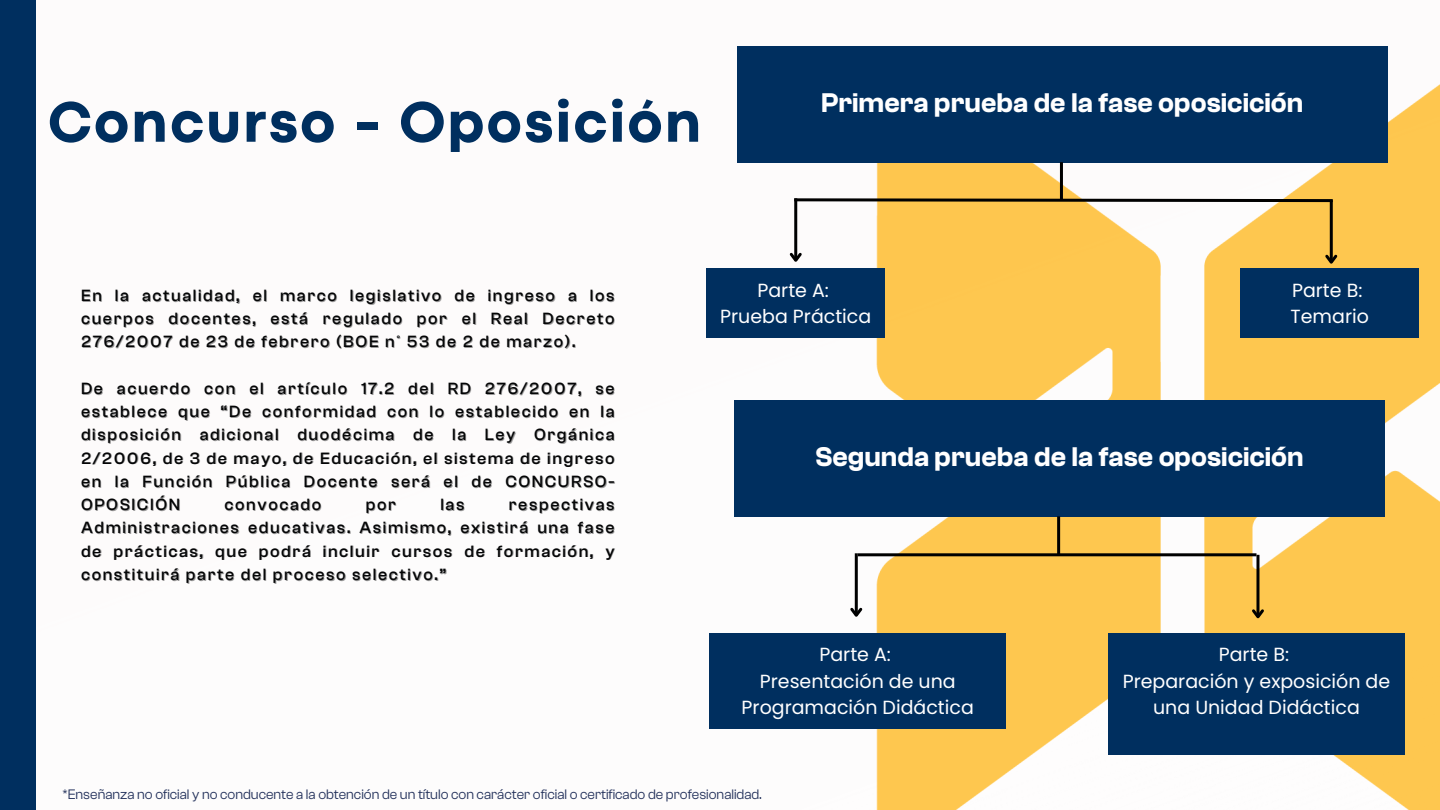
<style>
.page{position:relative;width:1440px;height:810px;background:#fff}
.page>*{position:absolute;margin:0;border:0;box-sizing:border-box;transform-origin:0 0}
.t1{font:800 59.2px "Codec Pro";letter-spacing:.035em;color:#002f5f}
.t2{font:600 28px "Clash Grotesk";color:#fff}
.t3{font:19px/26.2px "Poppins";color:#fff;text-align:center}
.t4{font:500 16.9px/23.2px "Clash Grotesk";letter-spacing:.1em;color:#040506;text-align:justify}
.t5{font:14.2px "Clash Grotesk";color:#23315b}
</style>
<div class="page">
<img style="left:706px;top:84px;width:734px;height:726px">
<div style="left:737px;top:46px;width:651px;height:116px;background:#002f5f"></div>
<hr style="left:1060px;top:162px;width:3px;height:39px;background:#000">
<svg style="left:791px;top:197px;width:545px;height:7px"></svg>
<hr style="left:794px;top:198px;width:3px;height:62px;background:#000">
<svg style="left:787px;top:250px;width:17px;height:15px"></svg>
<hr style="left:1330px;top:200px;width:3px;height:62px;background:#000">
<svg style="left:1323px;top:252px;width:17px;height:15px"></svg>
<div style="left:707px;top:269px;width:178px;height:69px;background:#002f5f"></div>
<div style="left:1241px;top:269px;width:178px;height:69px;background:#002f5f"></div>
<div style="left:734px;top:400px;width:651px;height:116px;background:#002f5f"></div>
<hr style="left:1057px;top:516px;width:3px;height:39px;background:#000">
<hr style="left:858px;top:553px;width:398px;height:3px;background:#000">
<hr style="left:855px;top:553px;width:3px;height:62px;background:#000">
<svg style="left:848px;top:605px;width:17px;height:15px"></svg>
<hr style="left:1256px;top:555px;width:3px;height:62px;background:#000">
<svg style="left:1249px;top:607px;width:18px;height:15px"></svg>
<div style="left:710px;top:634px;width:296px;height:95px;background:#002f5f"></div>
<div style="left:1108px;top:634px;width:297px;height:121px;background:#002f5f"></div>
<div style="left:0;top:0;width:36px;height:810px;background:#002f5f"></div>
<p class="t1" style="left:48px;top:101px;width:655px">Concurso - Oposición</p>
<h2 class="t2" style="left:821px;top:87px;width:484px">Primera prueba de la fase oposicición</h2>
<h3 class="t4" style="left:81px;top:284px;width:535px">En la actualidad, el marco legislativo de ingreso a los cuerpos docentes, está regulado por el Real Decreto</h3>
<h2 class="t4" style="left:81px;top:330px;width:496px">276/2007 de 23 de febrero (BOE nº 53 de 2 de marzo).</h2>
<p class="t4" style="left:81px;top:377px;width:535px">De acuerdo con el artículo 17.2 del RD 276/2007, se establece que “De conformidad con lo establecido en la disposición adicional duodécima de la Ley Orgánica 2/2006, de 3 de mayo, de Educación, el sistema de ingreso en la Función Pública Docente será el de CONCURSO-OPOSICIÓN</p>
<p class="t4" style="left:81px;top:493px;width:535px;text-indent:428px">respectivas Administraciones educativas. Asimismo, existirá una fase de prácticas, que podrá incluir cursos de formación, y constituirá parte del proceso selectivo.”</p>
<p class="t4" style="left:224px;top:493px;width:98px">convocado</p>
<p class="t4" style="left:366px;top:493px;width:32px">por</p>
<p class="t4" style="left:440px;top:493px;width:26px">las</p>
<p class="t3" style="left:720px;top:277px;width:153px">Parte A:<br>Prueba Práctica</p>
<p class="t3" style="left:1291px;top:277px;width:80px;text-align:left">Parte B:<br>Temario</p>
<p class="t2" style="left:815px;top:441px;width:490px">Segunda prueba de la fase oposicición</p>
<p class="t3" style="left:742px;top:642px;width:234px">Parte A:<br>Presentación de una<br>Programación Didáctica</p>
<h3 class="t3" style="left:1123px;top:642px;width:269px">Parte B:<br>Preparación y exposición de una Unidad Didáctica</h3>
<p class="t5" style="left:62px;top:786px;width:701px">*Enseñanza no oficial y no conducente a la obtención de un título con carácter oficial o certificado de profesionalidad.</p>
</div>
